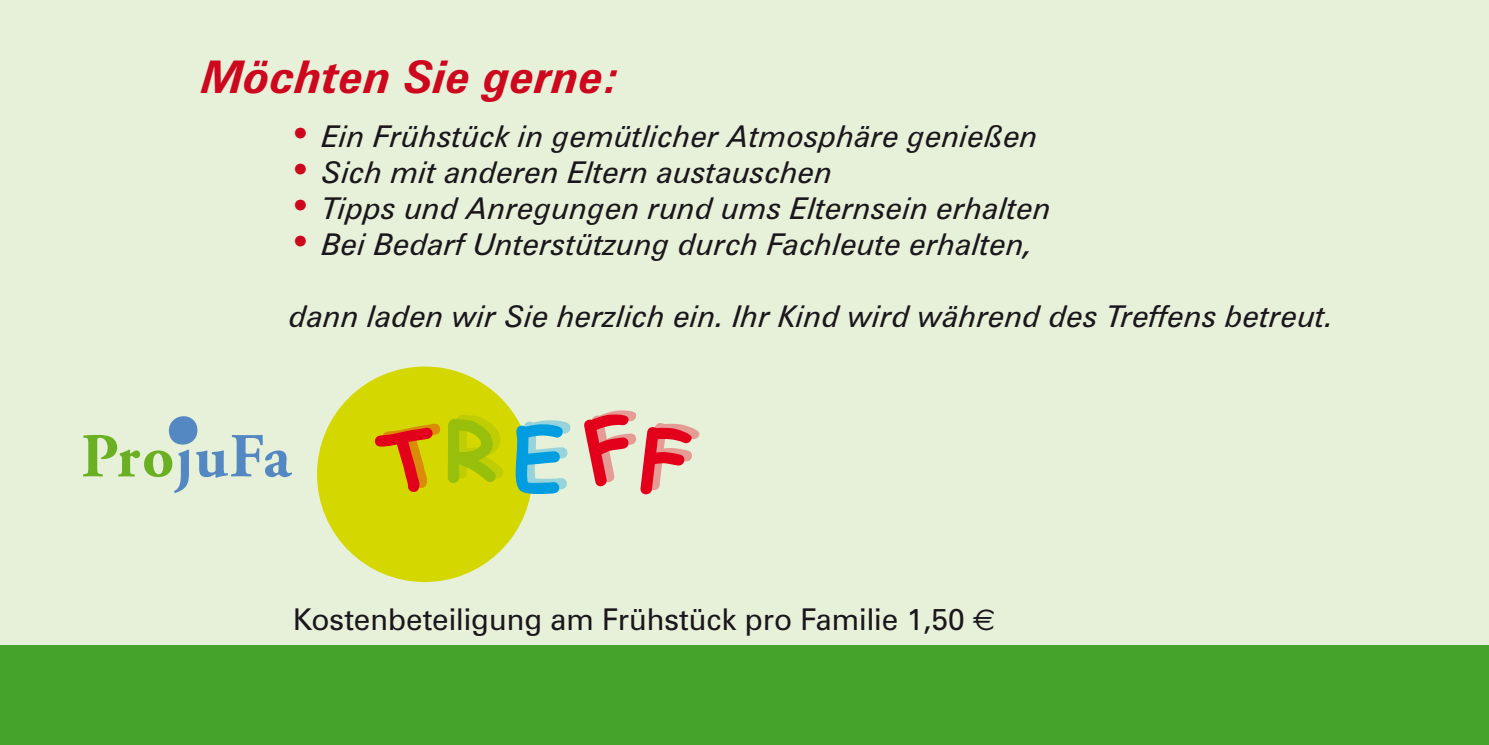
<style>
.page{position:relative;width:1489px;height:745px;background:#fff}
.page>*{position:absolute;margin:0;border:0;box-sizing:border-box;transform-origin:0 0}
.t1{font:italic 700 45px "Zurich BT";color:#cd071e}
.t2{font:italic 30px "Zurich BT";color:#1a171c}
.t3{font:30px "Zurich BT";color:#1a171c}
.s1{font-size:37.5px;color:#cd071e}
.s2{font-family:"Euro Sans"}
</style>
<div class="page">
<div style="left:0;top:0;width:1488px;height:744px;background:#e7f0d8"></div>
<div style="left:0;top:645px;width:1488px;height:99px;background:#45a22b"></div>
<svg style="left:317px;top:366px;width:215px;height:215px;fill:#d5d700"></svg>
<svg style="left:375px;top:423px;width:65px;height:69px;background:#d89408"></svg>
<svg style="left:448px;top:414px;width:55px;height:68px;background:#b1c906"></svg>
<svg style="left:515px;top:420px;width:55px;height:73px"></svg>
<svg style="left:584px;top:410px;width:115px;height:84px"></svg>
<div style="left:169px;top:416px;width:28px;height:28px;background:#5488c2;border-radius:50%"></div>
<svg style="left:83px;top:434px;width:106px;height:58px"></svg>
<svg style="left:196px;top:434px;width:96px;height:43px"></svg>
<h1 class="t1" style="left:202px;top:49px;width:421px">Möchten Sie gerne:</h1>
<p class="t2" style="left:289px;top:118px;width:750px"><span class="s1">•</span> Ein Frühstück in gemütlicher Atmosphäre genießen</p>
<p class="t2" style="left:289px;top:154px;width:545px"><span class="s1">•</span> Sich mit anderen Eltern austauschen</p>
<p class="t2" style="left:289px;top:190px;width:763px"><span class="s1">•</span> Tipps und Anregungen rund ums Elternsein erhalten</p>
<p class="t2" style="left:289px;top:226px;width:744px"><span class="s1">•</span> Bei Bedarf Unterstützung durch Fachleute erhalten,</p>
<p class="t2" style="left:289px;top:298px;width:1045px">dann laden wir Sie herzlich ein. Ihr Kind wird während des Treffens betreut.</p>
<p class="t3" style="left:293px;top:601px;width:703px">Kostenbeteiligung am Frühstück pro Familie 1,50 <span class="s2">€</span></p>
</div>
